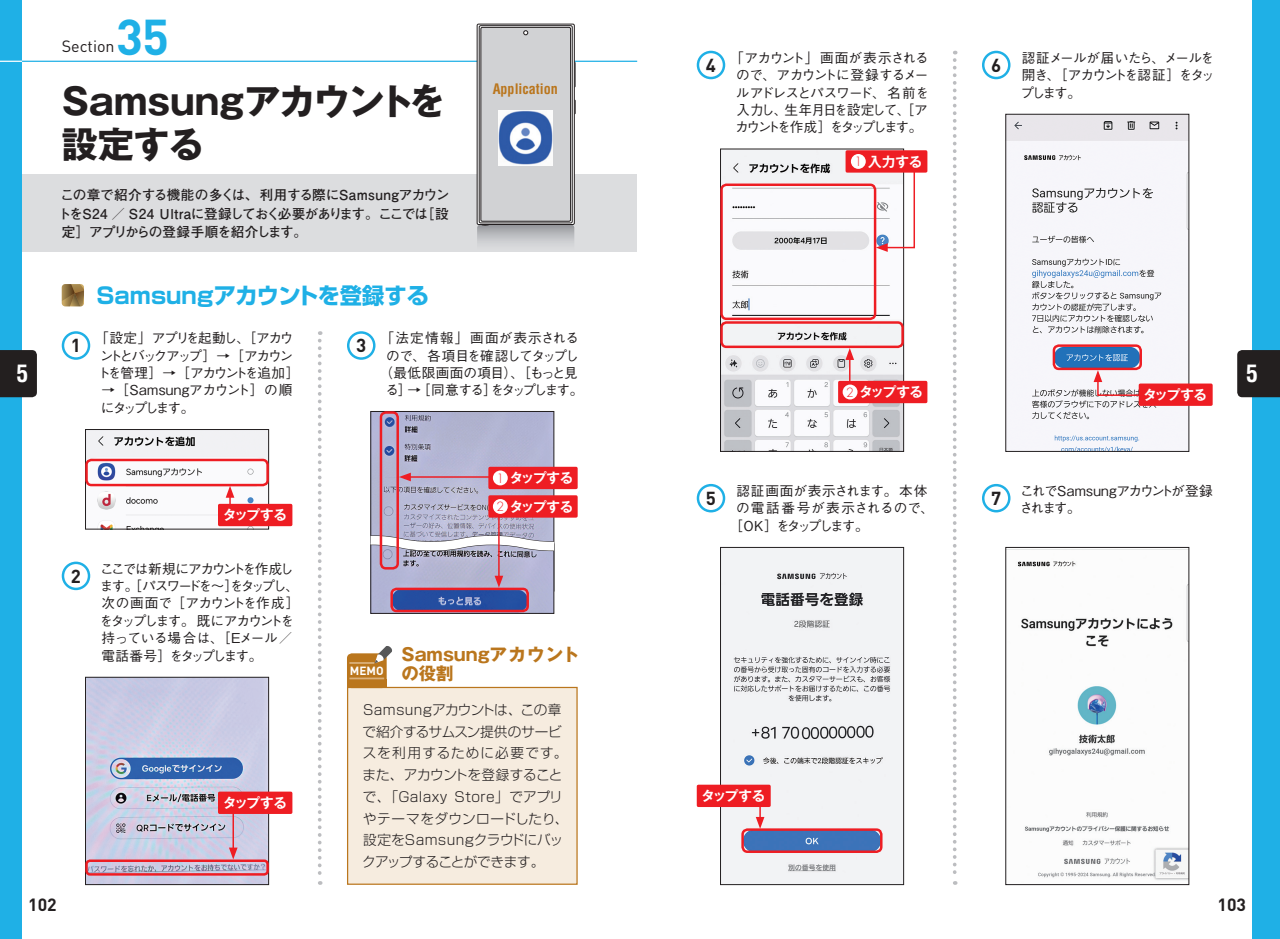
<style>
.page{position:relative;width:1280px;height:939px;background:#fff}
.page>*{position:absolute;margin:0;border:0;box-sizing:border-box;transform-origin:0 0}
.t1{font:700 49.52px "DIN";color:#1fb0e6}
.t2{font:700 36.05px/43.4px "Gothic MB101 Pro";color:#231f20}
.t3{font:700 condensed 23.62px "Helvetica";color:#fff}
.t4{font:700 22.4px "Shin Go Pro";color:#1fb0e6}
.t5{font:700 18.55px "DIN";color:#231f20}
.t6{font:700 17.5px "DIN";color:#231f20}
.t7{font:700 17.32px "Gothic MB101 Pro";color:#ba761d}
.t8{font:16.1px "DIN";color:#231f20}
.t9{font:700 condensed 14.17px "Helvetica";color:#ba761d}
.t10{font:300 13.65px/21.7px "Shin Go Pro";color:#231f20}
.t11{font:500 13.65px/17.3px "Gothic BBB Pro";letter-spacing:-.1em;color:#231f20;text-align:center}
.t12{font:500 13.65px/17.3px "Gothic BBB Pro";letter-spacing:-.125em;color:#231f20}
.t13{font:700 13.65px/18.6px "Futo Go B101 Pro";letter-spacing:-.045em;color:#231f20;text-align:justify}
.t14{font:500 13.65px/17.3px "Gothic BBB Pro";letter-spacing:-.04em;color:#231f20;text-align:center}
.t15{font:500 13.65px/17.3px "Gothic BBB Pro";letter-spacing:-.145em;color:#231f20}
.t16{font:700 13.65px "Gothic MB101 Pro De";letter-spacing:-.03em;color:#fff}
.t17{font:500 13.65px/17.3px "Gothic BBB Pro";letter-spacing:-.065em;color:#231f20}
.t18{font:500 13.65px/17.3px "Gothic BBB Pro";letter-spacing:-.075em;color:#231f20}
.t19{font:500 13.65px "Gothic BBB Pro";letter-spacing:.05em;color:#231f20}
.t20{font:500 13.65px "Gothic BBB Pro";letter-spacing:.07em;color:#231f20}
.t21{font:500 13.65px "Gothic BBB Pro";letter-spacing:-.195em;color:#231f20}
.t22{font:700 11.72px "DIN";color:#fff}
.s1{font-family:"Futura";font-weight:300;font-size:12.42px;color:#ee1d23}
.s2{font-family:"Gothic MB101 Pro";font-size:17.32px;color:#ba761d}
</style>
<div class="page">
<svg style="left:953px;top:60px;width:4px;height:824px"></svg>
<div style="left:0;top:175px;width:637px;height:77px;background:#dcdddf"></div>
<hr style="left:0;top:61px;width:637px;height:1px;background:#1fb0e6">
<svg style="left:575px;top:62px;width:1px;height:25px"></svg>
<svg style="left:575px;top:100px;width:1px;height:14px"></svg>
<div style="left:477px;top:24px;width:98px;height:201px;border:1px solid #231f20"></div>
<div style="left:479px;top:25px;width:93px;height:198px;border:1px solid #231f20"></div>
<div style="left:481px;top:27px;width:90px;height:194px;background:#d1d2d4"></div>
<div style="left:481px;top:27px;width:90px;height:194px;border:1px solid #231f20"></div>
<svg style="left:477px;top:224px;width:97px;height:19px;background:#adaeb2"></svg>
<svg style="left:523px;top:30px;width:5px;height:5px"></svg>
<svg style="left:318px;top:331px;width:4px;height:553px"></svg>
<img style="left:722px;top:549px;width:180px;height:333px">
<div style="left:720px;top:547px;width:184px;height:337px;border:1px solid #231f20"></div>
<img style="left:87px;top:431px;width:180px;height:96px">
<div style="left:85px;top:429px;width:184px;height:100px;border:1px solid #231f20"></div>
<img style="left:87px;top:678px;width:180px;height:204px">
<div style="left:85px;top:676px;width:184px;height:208px;border:1px solid #231f20"></div>
<img style="left:373px;top:413px;width:179px;height:117px">
<div style="left:371px;top:411px;width:183px;height:180px;border:1px solid #231f20"></div>
<img style="left:373px;top:555px;width:179px;height:56px">
<svg style="left:370px;top:530px;width:185px;height:25px"></svg>
<img style="left:722px;top:151px;width:180px;height:298px">
<div style="left:720px;top:149px;width:184px;height:302px;border:1px solid #231f20"></div>
<img style="left:1007px;top:116px;width:180px;height:333px">
<div style="left:1005px;top:114px;width:184px;height:337px;border:1px solid #231f20"></div>
<img style="left:1007px;top:549px;width:180px;height:331px">
<div style="left:1005px;top:547px;width:184px;height:337px;border:1px solid #231f20"></div>
<hr style="left:229px;top:495px;width:2px;height:23px;background:#ee1d23">
<svg style="left:226px;top:486px;width:8px;height:11px"></svg>
<div style="left:380px;top:411px;width:19px;height:158px;border:2px solid #ee1d23;border-radius:5px"></div>
<div style="left:85px;top:859px;width:184px;height:16px;border:2px solid #ee1d23;border-radius:4px"></div>
<div style="left:85px;top:458px;width:184px;height:28px;border:2px solid #ee1d23;border-radius:5px"></div>
<hr style="left:232px;top:797px;width:2px;height:53px;background:#ee1d23">
<svg style="left:229px;top:847px;width:9px;height:12px"></svg>
<div style="left:390px;top:587px;width:139px;height:25px;border:2px solid #ee1d23;border-radius:5px"></div>
<hr style="left:498px;top:513px;width:2px;height:65px;background:#ee1d23">
<svg style="left:495px;top:575px;width:8px;height:12px"></svg>
<hr style="left:408px;top:476px;width:159px;height:1px;background:#ee1d23">
<svg style="left:399px;top:472px;width:12px;height:9px"></svg>
<svg style="left:876px;top:172px;width:40px;height:80px"></svg>
<hr style="left:759px;top:793px;width:2px;height:26px;background:#ee1d23">
<svg style="left:756px;top:816px;width:8px;height:12px"></svg>
<div style="left:720px;top:183px;width:156px;height:137px;border:2px solid #ee1d23;border-radius:5px"></div>
<div style="left:741px;top:828px;width:141px;height:24px;border:2px solid #ee1d23;border-radius:5px"></div>
<div style="left:1053px;top:344px;width:89px;height:26px;border:2px solid #ee1d23;border-radius:5px"></div>
<div style="left:720px;top:321px;width:184px;height:27px;border:2px solid #ee1d23;border-radius:5px"></div>
<hr style="left:849px;top:357px;width:1px;height:38px;background:#ee1d23">
<svg style="left:845px;top:348px;width:9px;height:12px"></svg>
<svg style="left:1094px;top:370px;width:74px;height:26px"></svg>
<svg style="left:62px;top:284px;width:22px;height:22px"></svg>
<div style="left:62px;top:331px;width:28px;height:28px;border:2px solid #1fb0e6;border-radius:50%"></div>
<div style="left:62px;top:561px;width:28px;height:29px;border:2px solid #1fb0e6;border-radius:50%"></div>
<div style="left:347px;top:331px;width:28px;height:28px;border:2px solid #1fb0e6;border-radius:50%"></div>
<div style="left:218px;top:503px;width:74px;height:23px;background:#ee1d23;border-radius:2px"></div>
<div style="left:348px;top:687px;width:229px;height:196px;background:#f6ecdf"></div>
<div style="left:347px;top:686px;width:231px;height:198px;border:1px solid #ba761d"></div>
<div style="left:347px;top:653px;width:40px;height:35px;background:#ba761d;border-radius:5px"></div>
<div style="left:347px;top:679px;width:40px;height:9px;background:#ba761d"></div>
<hr style="left:349px;top:677px;width:35px;height:2px;background:#dab17d">
<svg style="left:349px;top:646px;width:43px;height:17px"></svg>
<div style="left:218px;top:791px;width:74px;height:22px;background:#ee1d23;border-radius:2px"></div>
<div style="left:488px;top:495px;width:90px;height:22px;background:#ee1d23;border-radius:2px"></div>
<div style="left:493px;top:499px;width:15px;height:14px;background:#fff;border-radius:50%"></div>
<div style="left:488px;top:466px;width:90px;height:23px;background:#ee1d23;border-radius:2px"></div>
<div style="left:493px;top:470px;width:15px;height:15px;background:#fff;border-radius:50%"></div>
<div style="left:697px;top:51px;width:28px;height:28px;border:2px solid #1fb0e6;border-radius:50%"></div>
<div style="left:697px;top:484px;width:28px;height:28px;border:2px solid #1fb0e6;border-radius:50%"></div>
<div style="left:982px;top:51px;width:28px;height:28px;border:2px solid #1fb0e6;border-radius:50%"></div>
<div style="left:982px;top:484px;width:28px;height:28px;border:2px solid #1fb0e6;border-radius:50%"></div>
<div style="left:838px;top:381px;width:89px;height:22px;background:#ee1d23;border-radius:2px"></div>
<div style="left:843px;top:384px;width:14px;height:15px;background:#fff;border-radius:50%"></div>
<div style="left:846px;top:150px;width:81px;height:22px;background:#ee1d23;border-radius:2px"></div>
<div style="left:851px;top:154px;width:15px;height:15px;background:#fff;border-radius:50%"></div>
<div style="left:1139px;top:383px;width:74px;height:23px;background:#ee1d23;border-radius:2px"></div>
<div style="left:697px;top:784px;width:74px;height:22px;background:#ee1d23;border-radius:2px"></div>
<img style="left:498px;top:110px;width:55px;height:55px">
<div style="left:0;top:0;width:22px;height:938px;background:#1fb0e6"></div>
<div style="left:1252px;top:0;width:28px;height:938px;background:#1fb0e6"></div>
<div style="left:0;top:350px;width:37px;height:47px;background:#231f1f"></div>
<div style="left:1237px;top:350px;width:43px;height:47px;background:#231f1f"></div>
<svg style="left:0;top:61px;width:22px;height:1px"></svg>
<h1 class="t1" style="left:116px;top:5px;width:54px">35</h1>
<p class="t8" style="left:62px;top:36px;width:54px">Section</p>
<h2 class="t2" style="left:62px;top:75px;width:385px">Samsungアカウントを設定する</h2>
<p class="t13" style="left:58px;top:184px;width:393px">この章で紹介する機能の多くは、利用する際にSamsungアカウントをS24 ／ S24 Ultraに登録しておく必要があります。ここでは［設定］アプリからの登録手順を紹介します。</p>
<h3 class="t4" style="left:96px;top:277px;width:334px">Samsungアカウントを登録する</h3>
<p class="t9" style="left:493px;top:80px;width:67px">Application</p>
<h3 class="t5" style="left:706px;top:53px;width:12px">4</h3>
<p class="t11" style="left:730px;top:47px;width:200px">「アカウント」画面が表示されるので、アカウントに登録するメールアドレスとパスワード、名前を入力し、生年月日を設定して、［アカウントを作成］をタップします。</p>
<p class="t16" style="left:854px;top:150px;width:69px"><span class="s1">1</span> 入力する</p>
<h3 class="t5" style="left:991px;top:53px;width:12px">6</h3>
<p class="t11" style="left:1020px;top:47px;width:196px;text-align:justify">認証メールが届いたら、メールを開き、［アカウントを認証］をタップします。</p>
<h3 class="t5" style="left:71px;top:333px;width:12px">1</h3>
<p class="t15" style="left:95px;top:327px;width:206px">「設定」アプリを起動し、［アカウントとバックアップ］→［アカウントを管理］→［アカウントを追加］</p>
<p class="t17" style="left:101px;top:380px;width:193px">→［Samsungアカウント］の順にタップします。</p>
<h3 class="t5" style="left:356px;top:333px;width:12px">3</h3>
<p class="t14" style="left:379px;top:327px;width:205px">「法定情報」画面が表示されるので、各項目を確認してタップし（最低限画面の項目）、［もっと見る］→［同意する］をタップします。</p>
<h3 class="t3" style="left:16px;top:359px;width:13px">5</h3>
<h3 class="t3" style="left:1246px;top:359px;width:13px">5</h3>
<p class="t16" style="left:846px;top:380px;width:79px"><span class="s1">2</span> タップする</p>
<p class="t16" style="left:1143px;top:383px;width:66px">タップする</p>
<p class="t16" style="left:223px;top:503px;width:66px">タップする</p>
<h3 class="t5" style="left:71px;top:563px;width:12px">2</h3>
<p class="t12" style="left:99px;top:558px;width:202px">ここでは新規にアカウントを作成します。［パスワードを〜］をタップし、次の画面で［アカウントを作成］をタップします。既にアカウントを持っている場合は、［Eメール／電話番号］をタップします。</p>
<p class="t16" style="left:223px;top:791px;width:66px">タップする</p>
<p class="t16" style="left:496px;top:466px;width:79px"><span class="s1">1</span> タップする</p>
<p class="t16" style="left:496px;top:495px;width:79px"><span class="s1">2</span> タップする</p>
<p class="t7" style="left:402px;top:640px;width:180px">Samsungアカウント</p>
<p class="t22" style="left:350px;top:662px;width:105px">MEMO <span class="s2">の役割</span></p>
<p class="t10" style="left:362px;top:697px;width:208px">Samsungアカウントは、この章で紹介するサムスン提供のサービスを利用するために必要です。また、アカウントを登録することで、「Galaxy Store」でアプリやテーマをダウンロードしたり、設定をSamsungクラウドにバックアップすることができます。</p>
<h3 class="t5" style="left:706px;top:486px;width:12px">5</h3>
<p class="t19" style="left:736px;top:479px;width:192px">認証画面が表示されます。本体</p>
<p class="t20" style="left:736px;top:497px;width:200px">の電話番号が表示されるので、</p>
<p class="t21" style="left:729px;top:514px;width:141px">［O K］をタップします。</p>
<h3 class="t5" style="left:991px;top:486px;width:12px">7</h3>
<p class="t18" style="left:1019px;top:480px;width:195px">これでSamsungアカウントが登録されます。</p>
<p class="t16" style="left:701px;top:784px;width:66px">タップする</p>
<p class="t6" style="left:28px;top:892px;width:30px">102</p>
<p class="t6" style="left:1218px;top:892px;width:30px">103</p>
</div>
